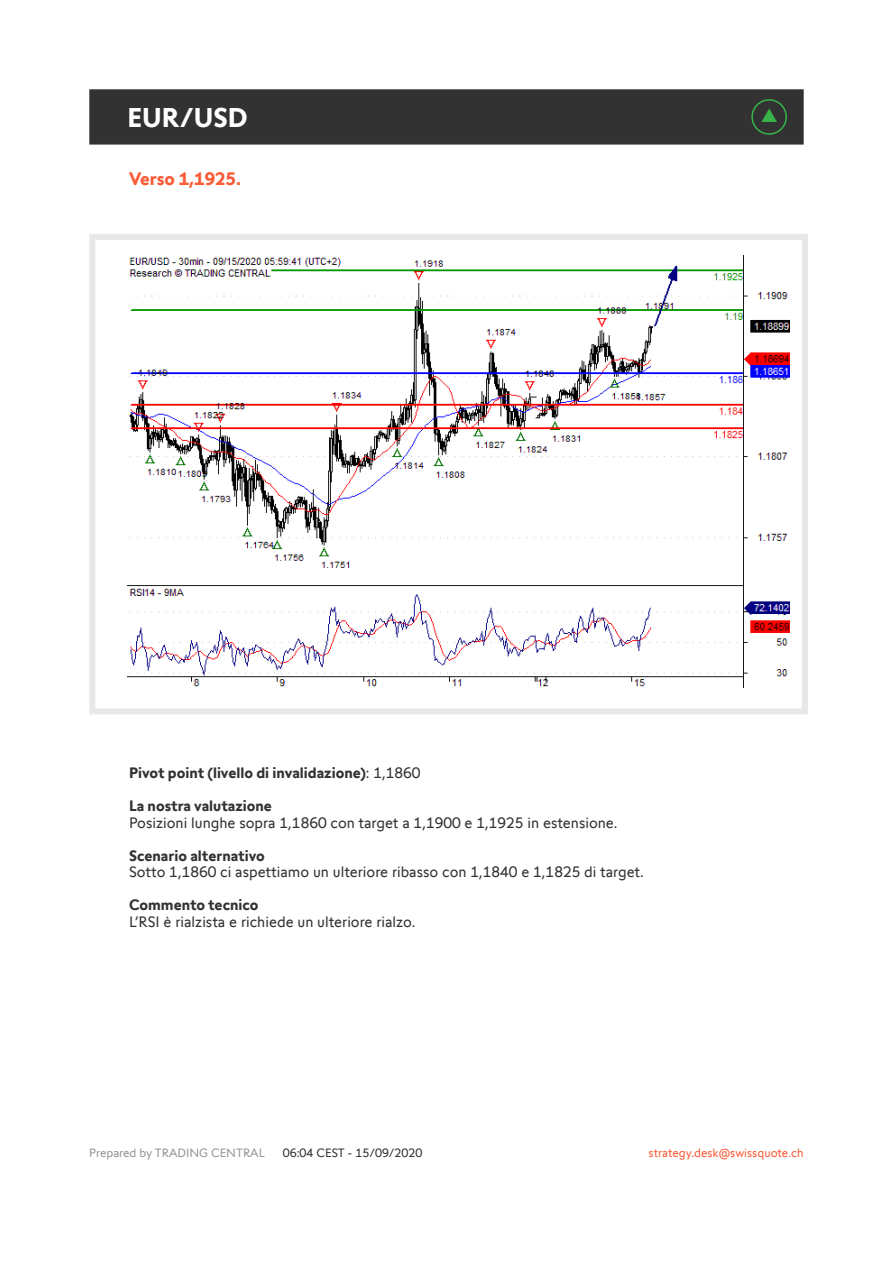
<style>
.page{position:relative;width:893px;height:1263px;background:#fff}
.page>*{position:absolute;margin:0;border:0;box-sizing:border-box;transform-origin:0 0}
.t1{font:700 27px "Swissquote CT";color:#fff}
.t2{font:700 18px "Swissquote CT";color:#fa5b35}
.t3{font:15px "Swissquote CT";color:#323232}
.t4{font:700 15px "Swissquote CT";color:#323232}
.t5{font:12px "Swissquote CT";color:#fa5b35}
.t6{font:12px "Swissquote CT";color:#939598}
.t7{font:12px "Swissquote CT";color:#323232}
.s1{font-weight:400}
</style>
<div class="page">
<div style="left:89px;top:234px;width:719px;height:480px;border:6px solid #e9e8e7"></div>
<div style="left:89px;top:89px;width:715px;height:56px;background:#323232;border:2px solid #323232"></div>
<img style="left:128px;top:255px;width:661px;height:432px">
<svg style="left:751px;top:99px;width:36px;height:36px"></svg>
<h1 class="t1" style="left:128px;top:101px;width:122px">EUR/USD</h1>
<p class="t2" style="left:129px;top:168px;width:113px">Verso 1,1925.</p>
<p class="t4" style="left:129px;top:764px;width:293px">Pivot point (livello di invalidazione)<span class="s1">: 1,1860</span></p>
<p class="t4" style="left:129px;top:797px;width:144px">La nostra valutazione</p>
<p class="t3" style="left:129px;top:814px;width:490px">Posizioni lunghe sopra 1,1860 con target a 1,1900 e 1,1925 in estensione.</p>
<p class="t4" style="left:129px;top:846px;width:137px">Scenario alternativo</p>
<p class="t3" style="left:129px;top:863px;width:516px">Sotto 1,1860 ci aspettiamo un ulteriore ribasso con 1,1840 e 1,1825 di target.</p>
<p class="t4" style="left:129px;top:896px;width:131px">Commento tecnico</p>
<p class="t3" style="left:129px;top:913px;width:288px">L’RSI è rialzista e richiede un ulteriore rialzo.</p>
<p class="t6" style="left:89px;top:1145px;width:177px">Prepared by TRADING CENTRAL</p>
<p class="t7" style="left:283px;top:1145px;width:141px">06:04 CEST - 15/09/2020</p>
<p class="t5" style="left:649px;top:1145px;width:157px">strategy.desk@swissquote.ch</p>
</div>
